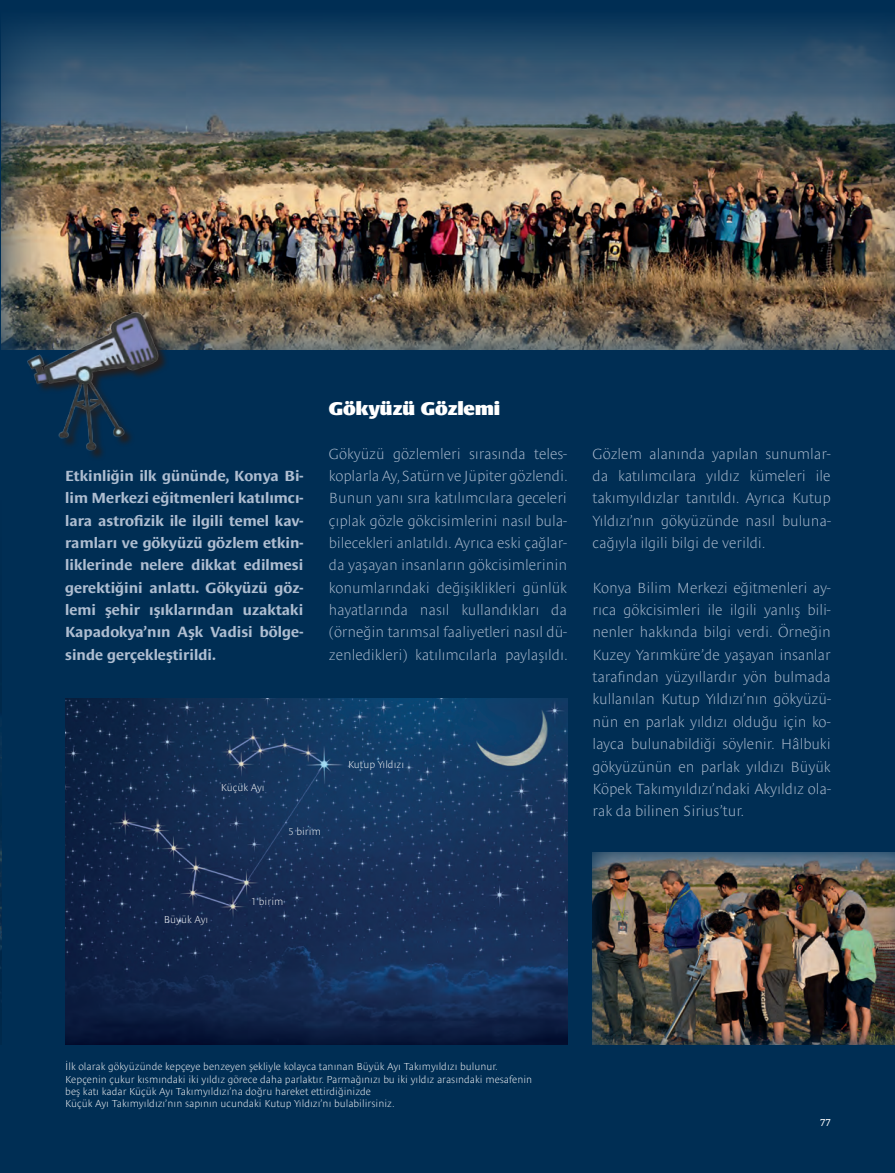
<style>
.page{position:relative;width:895px;height:1173px;background:#fff}
.page>*{position:absolute;margin:0;border:0;box-sizing:border-box;transform-origin:0 0}
.t1{font:900 18.9px "Le Monde Sans Pro";letter-spacing:-.01em;color:#fff}
.t2{font:300 expanded 15px/22.4px "Le Monde Sans Pro";letter-spacing:-.01em;color:#afbed1;text-align:justify}
.t3{font:700 15px/22.4px "Le Monde Sans Pro";color:#afbed1;text-align:justify}
.t4{font:300 expanded 10.35px/12.5px "Le Monde Sans Pro";color:#fff}
.t5{font:10.35px "Le Monde Courrier Pro";color:#fff}
</style>
<div class="page">
<div style="left:0;top:0;width:895px;height:1172px;background:#002e54"></div>
<img style="left:1px;top:22px;width:894px;height:328px">
<img style="left:65px;top:698px;width:502px;height:346px">
<img style="left:592px;top:852px;width:303px;height:193px">
<img style="left:1px;top:289px;width:188px;height:169px">
<p class="t3" style="left:65px;top:463px;width:240px">Etkinliğin ilk gününde, Konya Bi&shy;lim Merkezi eğitmenleri katılımcı&shy;lara astrofizik ile ilgili temel kav&shy;ramları ve gökyüzü gözlem etkin&shy;liklerinde nelere dikkat edilmesi gerektiğini anlattı. Gökyüzü göz&shy;lemi şehir ışıklarından uzaktaki Kapadokya’nın Aşk Vadisi bölge&shy;sinde gerçekleştirildi.</p>
<p class="t4" style="left:221px;top:779px;width:45px">Küçük Ayı</p>
<p class="t4" style="left:288px;top:823px;width:34px">5 birim</p>
<p class="t1" style="left:329px;top:395px;width:173px">Gökyüzü Gözlemi</p>
<p class="t2" style="left:329px;top:440px;width:240px">Gökyüzü gözlemleri sırasında teles&shy;koplarla Ay, Satürn ve Jüpiter gözlendi.<br>Bunun yanı sıra katılımcılara geceleri çıplak gözle gökcisimlerini nasıl bula&shy;bilecekleri anlatıldı. Ayrıca eski çağlar&shy;da yaşayan insanların gökcisimlerinin konumlarındaki değişiklikleri günlük hayatlarında nasıl kullandıkları da (örneğin tarımsal faaliyetleri nasıl dü&shy;zenledikleri) katılımcılarla paylaşıldı.</p>
<p class="t2" style="left:592px;top:440px;width:240px">Gözlem alanında yapılan sunumlar&shy;da katılımcılara yıldız kümeleri ile takımyıldızlar tanıtıldı. Ayrıca Kutup Yıldızı’nın gökyüzünde nasıl buluna&shy;cağıyla ilgili bilgi de verildi.</p>
<p class="t2" style="left:592px;top:574px;width:240px">Konya Bilim Merkezi eğitmenleri ay&shy;rıca gökcisimleri ile ilgili yanlış bili&shy;nenler hakkında bilgi verdi. Örneğin Kuzey Yarımküre’de yaşayan insanlar tarafından yüzyıllardır yön bulmada kullanılan Kutup Yıldızı’nın gökyüzü&shy;nün en parlak yıldızı olduğu için ko&shy;layca bulunabildiği söylenir. Hâlbuki gökyüzünün en parlak yıldızı Büyük Köpek Takımyıldızı’ndaki Akyıldız ola&shy;rak da bilinen Sirius’tur.</p>
<p class="t4" style="left:348px;top:757px;width:58px">Kutup Yıldızı</p>
<p class="t4" style="left:164px;top:912px;width:46px">Büyük Ayı</p>
<p class="t4" style="left:251px;top:894px;width:34px">1 birim</p>
<p class="t4" style="left:65px;top:1058px;width:468px">İlk olarak gökyüzünde kepçeye benzeyen şekliyle kolayca tanınan Büyük Ayı Takımyıldızı bulunur.<br>Kepçenin çukur kısmındaki iki yıldız görece daha parlaktır. Parmağınızı bu iki yıldız arasındaki mesafenin beş katı kadar Küçük Ayı Takımyıldızı’na doğru hareket ettirdiğinizde<br>Küçük Ayı Takımyıldızı’nın sapının ucundaki Kutup Yıldızı’nı bulabilirsiniz.</p>
<p class="t5" style="left:820px;top:1113px;width:12px">77</p>
</div>
